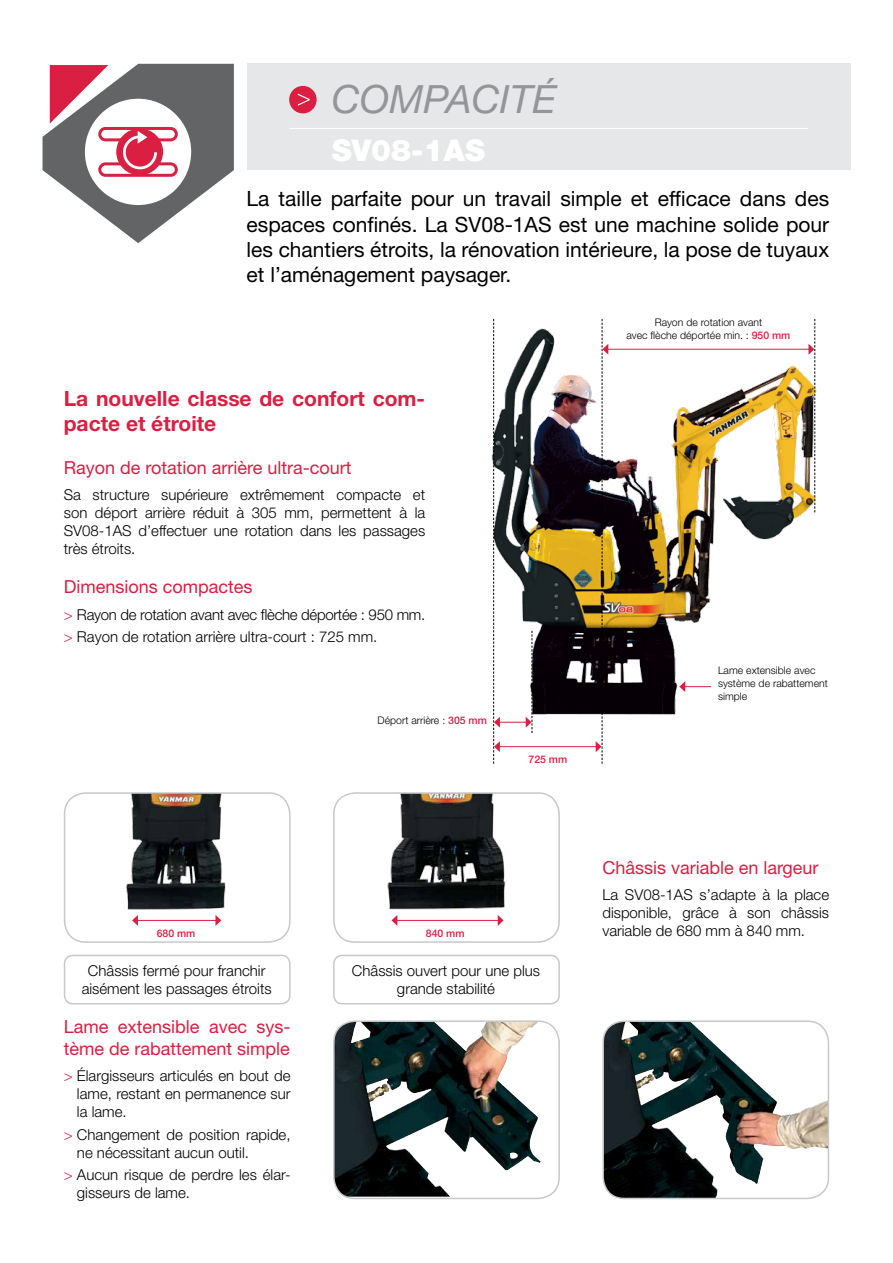
<style>
.page{position:relative;width:893px;height:1263px;background:#fff}
.page>*{position:absolute;margin:0;border:0;box-sizing:border-box;transform-origin:0 0}
.t1{font:italic 39px "Helvetica Neue LT Std";color:#939598}
.t2{font:900 30px "Helvetica Neue LT Std";color:#fff}
.t3{font:21px/25.2px "Helvetica Neue LT Std";color:#000;text-align:justify}
.t4{font:700 21px/25.2px "Helvetica Neue LT Std";color:#da1f43}
.t5{font:18px/21.6px "Helvetica Neue LT Std";color:#da1f43}
.t6{font:300 15px/18px "Helvetica Neue LT Std";color:#000}
.t7{font:300 15px/22.2px "Helvetica Neue LT Std";letter-spacing:-.02em;color:#000}
.t8{font:300 10.5px/12.6px "Helvetica Neue LT Std";color:#000}
.t9{font:500 10.5px "Helvetica Neue LT Std";color:#da1f43}
.s1{color:#da1f43}
.s2{font-weight:500;color:#da1f43}
</style>
<div class="page">
<img style="left:125px;top:795px;width:163px;height:115px">
<div style="left:64px;top:792px;width:227px;height:151px;border:2px solid #c7c8ca;border-radius:21px"></div>
<img style="left:345px;top:795px;width:212px;height:131px">
<div style="left:333px;top:792px;width:227px;height:151px;border:2px solid #c7c8ca;border-radius:21px"></div>
<img style="left:336px;top:1023px;width:205px;height:174px">
<div style="left:333px;top:1020px;width:227px;height:179px;border:2px solid #c7c8ca;border-radius:21px"></div>
<img style="left:605px;top:1023px;width:158px;height:175px">
<div style="left:602px;top:1020px;width:227px;height:179px;border:2px solid #c7c8ca;border-radius:21px"></div>
<div style="left:247px;top:64px;width:603px;height:106px;background:#e6e7e8"></div>
<div style="left:289px;top:86px;width:28px;height:27px;background:#da1f43;border-radius:50%"></div>
<svg style="left:298px;top:94px;width:12px;height:12px"></svg>
<hr style="left:397px;top:920px;width:102px;height:1px;background:#da1f43">
<svg style="left:391px;top:915px;width:6px;height:11px"></svg>
<svg style="left:498px;top:915px;width:6px;height:11px"></svg>
<img style="left:491px;top:319px;width:326px;height:396px">
<hr style="left:499px;top:746px;width:97px;height:1px;background:#da1f43">
<svg style="left:493px;top:319px;width:40px;height:445px"></svg>
<svg style="left:679px;top:681px;width:32px;height:11px"></svg>
<hr style="left:137px;top:920px;width:79px;height:1px;background:#da1f43">
<svg style="left:132px;top:915px;width:6px;height:11px"></svg>
<svg style="left:215px;top:915px;width:6px;height:11px"></svg>
<div style="left:64px;top:955px;width:227px;height:49px;border:2px solid #c7c8ca;border-radius:9px"></div>
<div style="left:333px;top:955px;width:227px;height:49px;border:2px solid #c7c8ca;border-radius:9px"></div>
<hr style="left:607px;top:349px;width:202px;height:1px;background:#da1f43">
<svg style="left:596px;top:319px;width:12px;height:445px"></svg>
<svg style="left:808px;top:319px;width:7px;height:193px"></svg>
<hr style="left:289px;top:128px;width:519px;height:1px;background:#fff">
<svg style="left:43px;top:64px;width:191px;height:179px"></svg>
<h1 class="t1" style="left:332px;top:76px;width:226px">COMPACITÉ</h1>
<h2 class="t2" style="left:332px;top:132px;width:155px">SV08-1AS</h2>
<h3 class="t3" style="left:247px;top:186px;width:584px">La taille parfaite pour un travail simple et efficace dans des espaces confinés. La SV08-1AS est une machine solide pour les chantiers étroits, la rénovation intérieure, la pose de tuyaux et l’aménagement paysager.</h3>
<h3 class="t4" style="left:64px;top:385px;width:363px">La nouvelle classe de confort com&shy;pacte et étroite</h3>
<p class="t5" style="left:64px;top:456px;width:289px">Rayon de rotation arrière ultra-court</p>
<p class="t6" style="left:64px;top:486px;width:363px;text-align:justify">Sa structure supérieure extrêmement compacte et son déport arrière réduit à 305 mm, permettent à la SV08-1AS d’effectuer une rotation dans les passages très étroits.</p>
<p class="t5" style="left:64px;top:576px;width:190px">Dimensions compactes</p>
<p class="t7" style="left:64px;top:603px;width:363px"><span class="s1">&gt;</span> Rayon de rotation avant avec flèche déportée : 950 mm. <span class="s1">&gt;</span> Rayon de rotation arrière ultra-court : 725 mm.</p>
<p class="t8" style="left:378px;top:714px;width:111px">Déport arrière : <span class="s2">305 mm</span></p>
<p class="t8" style="left:626px;top:316px;width:165px;text-align:center">Rayon de rotation avant<br>avec flèche déportée min. : <span class="s2">950 mm</span></p>
<p class="t9" style="left:528px;top:753px;width:40px">725 mm</p>
<p class="t8" style="left:718px;top:664px;width:111px">Lame extensible avec système de rabattement simple</p>
<p class="t5" style="left:602px;top:856px;width:218px">Châssis variable en largeur</p>
<p class="t6" style="left:602px;top:885px;width:228px">La SV08-1AS s’adapte à la place disponible, grâce à son châssis</p>
<p class="t9" style="left:426px;top:927px;width:40px">840 mm</p>
<p class="t6" style="left:602px;top:921px;width:204px">variable de 680 mm à 840 mm.</p>
<p class="t9" style="left:157px;top:927px;width:40px">680 mm</p>
<p class="t6" style="left:82px;top:961px;width:192px;text-align:center">Châssis fermé pour franchir aisément les passages étroits</p>
<p class="t6" style="left:352px;top:961px;width:190px;text-align:center">Châssis ouvert pour une plus grande stabilité</p>
<p class="t5" style="left:64px;top:1016px;width:228px">Lame extensible avec sys&shy;tème de rabattement simple</p>
<p class="t6" style="left:77px;top:1067px;width:215px;text-align:justify;text-indent:-13px"><span class="s1">&gt;</span> Élargisseurs articulés en bout de lame, restant en permanence sur la lame.</p>
<p class="t6" style="left:77px;top:1125px;width:215px;text-indent:-13px"><span class="s1">&gt;</span> Changement de position rapide, ne nécessitant aucun outil.</p>
<p class="t6" style="left:77px;top:1165px;width:215px;text-indent:-13px"><span class="s1">&gt;</span> Aucun risque de perdre les élar&shy;gisseurs de lame.</p>
</div>
